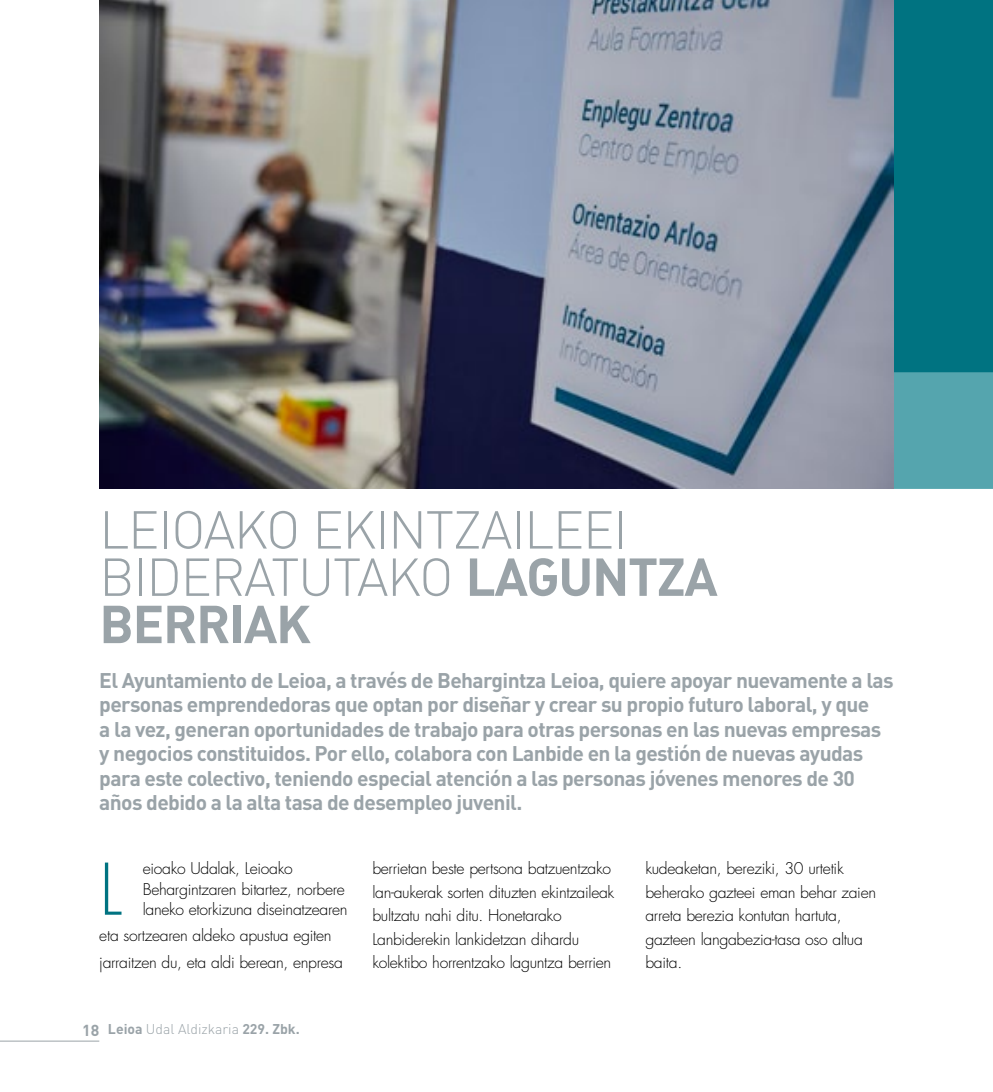
<style>
.page{position:relative;width:993px;height:1092px;background:#fff}
.page>*{position:absolute;margin:0;border:0;box-sizing:border-box;transform-origin:0 0}
.t1{font:300 69.12px "Futura";color:#007381}
.t2{font:52.5px/47.2px "DIN Light Alternate";letter-spacing:-.025em;color:#9aa3a8}
.t3{font:52.5px "DIN Bold Alternate";letter-spacing:-.025em;color:#9aa3a8}
.t4{font:700 21px/24.5px "DIN";letter-spacing:-.03em;color:#9aa3a8}
.t5{font:300 15.75px/23.3px "Futura";letter-spacing:-.02em;color:#000}
.t6{font:300 14px "DIN";color:#9aa3a8}
.s1{font-family:"DIN Bold Alternate"}
.s2{font-weight:700;font-size:15.75px}
.s3{font-weight:700}
</style>
<div class="page">
<hr style="left:0;top:1040px;width:99px;height:1px;background:#9aa3a8">
<div style="left:893px;top:372px;width:99px;height:117px;background:#55a5ae"></div>
<svg style="left:893px;top:0;width:99px;height:372px;background:#0b7583"></svg>
<img style="left:99px;top:0;width:794px;height:489px">
<h2 class="t2" style="left:99px;top:505px;width:619px">LEIOAKO EKINTZAILEEI<br>BIDERATUTAKO <span class="s1">LAGUNTZA</span></h2>
<h2 class="t3" style="left:99px;top:589px;width:213px">BERRIAK</h2>
<p class="t4" style="left:99px;top:666px;width:795px">El Ayuntamiento de Leioa, a través de Behargintza Leioa, quiere apoyar nuevamente a las personas emprendedoras que optan por diseñar y crear su propio futuro laboral, y que<br>a la vez, generan oportunidades de trabajo para otras personas en las nuevas empresas y negocios constituidos. Por ello, colabora con Lanbide en la gestión de nuevas ayudas para este colectivo, teniendo especial atención a las personas jóvenes menores de 30 años debido a la alta tasa de desempleo juvenil.</p>
<h1 class="t1" style="left:99px;top:847px;width:24px">L</h1>
<p class="t5" style="left:143px;top:859px;width:206px;line-height:20.1px">eioako Udalak, Leioako<br>Behargintzaren bitartez, norbere laneko etorkizuna diseinatzearen</p>
<p class="t5" style="left:99px;top:922px;width:245px;line-height:26.6px">eta sortzearen aldeko apustua egiten jarraitzen du, eta aldi berean, enpresa</p>
<p class="t6" style="left:82px;top:1020px;width:219px"><span class="s2">18</span> <span class="s3">Leioa</span> Udal Aldizkaria <span class="s3">229. Zbk.</span></p>
<p class="t5" style="left:372px;top:857px;width:243px">berrietan beste pertsona batzuentzako lan-aukerak sorten dituzten ekintzaileak bultzatu nahi ditu. Honetarako Lanbiderekin lankidetzan dihardu kolektibo horrentzako laguntza berrien</p>
<p class="t5" style="left:645px;top:857px;width:232px">kudeaketan, bereziki, 30 urtetik beherako gazteei eman behar zaien arreta berezia kontutan hartuta, gazteen langabezia-tasa oso altua baita.</p>
</div>
